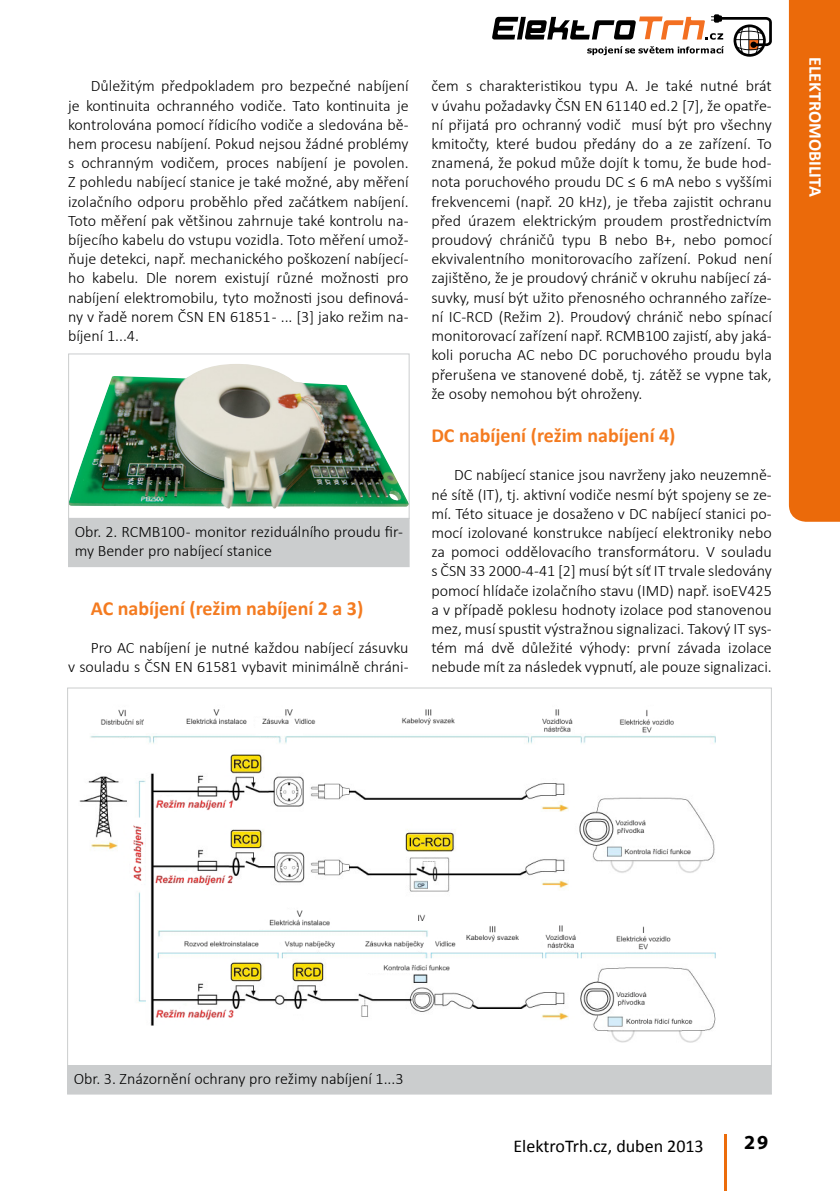
<style>
.page{position:relative;width:840px;height:1191px;background:#fff}
.page>*{position:absolute;margin:0;border:0;box-sizing:border-box;transform-origin:0 0}
.text_9_12_další{font:700 20px "Calibri";color:#f47b20}
.t1{font:700 20px "Myriad Pro";color:#000}
.t2{font:18px "Calibri";color:#000}
.text_9_12_další-2{font:700 18px "Calibri";color:#fff}
.text_9_12_další-3{font:300 16px/19.2px "Calibri";color:#000;text-align:justify}
</style>
<div class="page">
<svg style="left:724px;top:1134px;width:2px;height:57px"></svg>
<svg style="left:492px;top:14px;width:279px;height:43px"></svg>
<div style="left:788px;top:0;width:51px;height:522px;background:#eb6a0a"></div>
<img style="left:79px;top:709px;width:637px;height:334px">
<div style="left:68px;top:1065px;width:703px;height:29px;background:#cbcdce"></div>
<img style="left:70px;top:364px;width:337px;height:145px">
<div style="left:68px;top:353px;width:341px;height:166px;border:1px solid #cbcdce"></div>
<div style="left:69px;top:518px;width:340px;height:48px;background:#cbcdce"></div>
<div style="left:68px;top:518px;width:341px;height:49px;border:1px solid #cbcdce"></div>
<p class="text_9_12_další-3" style="left:68px;top:76px;width:342px;text-indent:23px">Důležitým předpokladem pro bezpečné nabíjení je kontinuita ochranného vodiče. Tato kontinuita je kontrolována pomocí řídicího vodiče a sledována bě&shy;hem procesu nabíjení. Pokud nejsou žádné problémy s ochranným vodičem, proces nabíjení je povolen.<br>Z pohledu nabíjecí stanice je také možné, aby měření izolačního odporu proběhlo před začátkem nabíjení.<br>Toto měření pak většinou zahrnuje také kontrolu na&shy;bíjecího kabelu do vstupu vozidla. Toto měření umož&shy;ňuje detekci, např. mechanického poškození nabíjecí&shy;ho kabelu. Dle norem existují různé možnosti pro nabíjení elektromobilu, tyto možnosti jsou definová&shy;ny v řadě norem ČSN EN 61851 - ... [3] jako režim na&shy;bíjení 1...4.</p>
<p class="text_9_12_další-3" style="left:75px;top:521px;width:329px">Obr. 2. RCMB100 - monitor reziduálního proudu fir&shy;my Bender pro nabíjecí stanice</p>
<p class="text_9_12_další" style="left:91px;top:595px;width:274px">AC nabíjení (režim nabíjení 2 a 3)</p>
<p class="text_9_12_další-3" style="left:68px;top:638px;width:342px;text-align:right">Pro AC nabíjení je nutné každou nabíjecí zásuvku<br>v souladu s ČSN EN 61581 vybavit minimálně chráni-</p>
<p class="text_9_12_další-3" style="left:431px;top:76px;width:342px">čem s charakteristikou typu A. Je také nutné brát v úvahu požadavky ČSN EN 61140 ed.2 [7], že opatře&shy;ní přijatá pro ochranný vodič musí být pro všechny kmitočty, které budou předány do a ze zařízení. To znamená, že pokud může dojít k tomu, že bude hod&shy;nota poruchového proudu DC ≤ 6 mA nebo s vyššími frekvencemi (např. 20 kHz), je třeba zajistit ochranu před úrazem elektrickým proudem prostřednictvím proudový chráničů typu B nebo B+, nebo pomocí ekvivalentního monitorovacího zařízení. Pokud není zajištěno, že je proudový chránič v okruhu nabíjecí zá&shy;suvky, musí být užito přenosného ochranného zaříze&shy;ní IC-RCD (Režim 2). Proudový chránič nebo spínací monitorovací zařízení např. RCMB100 zajistí, aby jaká&shy;koli porucha AC nebo DC poruchového proudu byla přerušena ve stanovené době, tj. zátěž se vypne tak, že osoby nemohou být ohroženy.</p>
<p class="text_9_12_další" style="left:431px;top:422px;width:245px">DC nabíjení (režim nabíjení 4)</p>
<p class="text_9_12_další-3" style="left:431px;top:465px;width:342px;text-indent:23px">DC nabíjecí stanice jsou navrženy jako neuzemně&shy;né sítě (IT), tj. aktivní vodiče nesmí být spojeny se ze&shy;mí. Této situace je dosaženo v DC nabíjecí stanici po&shy;mocí izolované konstrukce nabíjecí elektroniky nebo za pomoci oddělovacího transformátoru. V souladu s ČSN 33 2000-4-41 [2] musí být síť IT trvale sledovány pomocí hlídače izolačního stavu (IMD) např. isoEV425 a v případě poklesu hodnoty izolace pod stanovenou mez, musí spustit výstražnou signalizaci. Takový IT sys&shy;tém má dvě důležité výhody: první závada izolace nebude mít za následek vypnutí, ale pouze signalizaci.</p>
<p class="text_9_12_další-2" style="left:826px;top:57px;width:141px;rotate:90deg">ELEKTROMOBILITA</p>
<p class="text_9_12_další-3" style="left:74px;top:1068px;width:331px">Obr. 3. Znázornění ochrany pro režimy nabíjení 1...3</p>
<p class="t2" style="left:513px;top:1134px;width:192px">ElektroTrh.cz, duben 2013</p>
<p class="t1" style="left:743px;top:1129px;width:26px">29</p>
</div>
